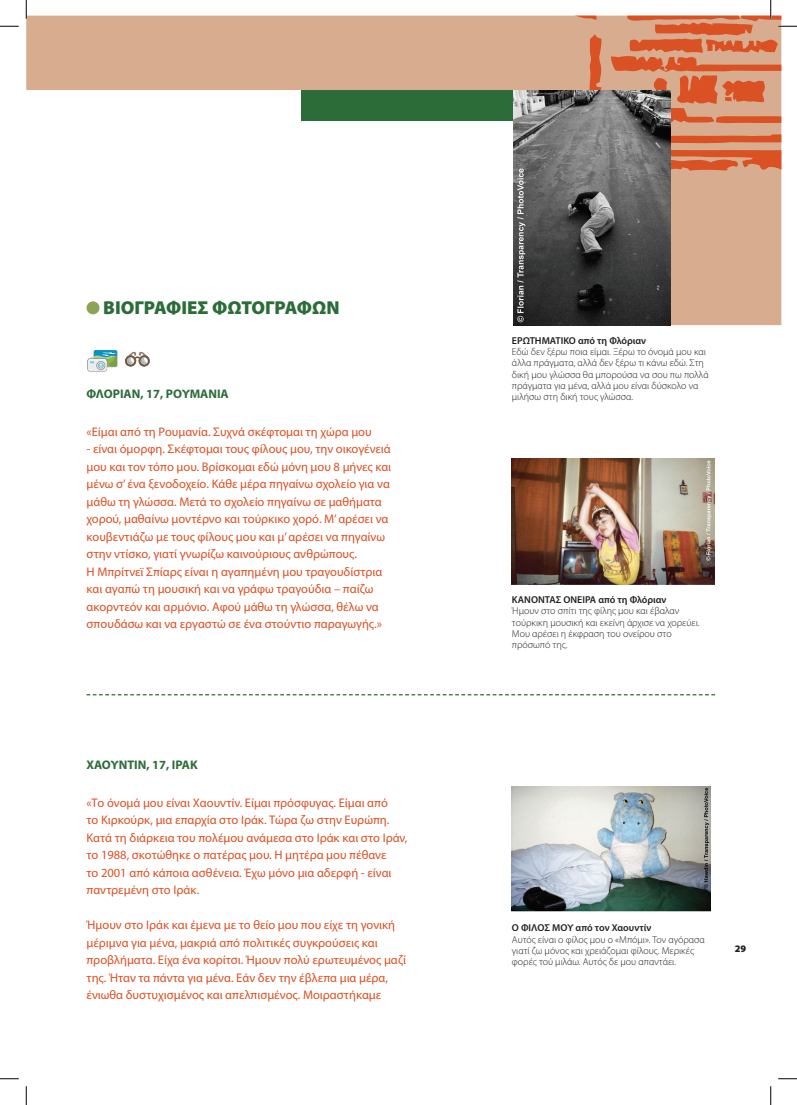
<style>
.page{position:relative;width:797px;height:1105px;background:#fff}
.page>*{position:absolute;margin:0;border:0;box-sizing:border-box;transform-origin:0 0}
.t1{font:900 18.75px "Myriad Pro";color:#2c6c39}
.t2{font:12.5px/17.5px "Myriad Pro";color:#da5124}
.t3{font:700 12.5px "Myriad Pro";color:#2c6c39}
.t4{font:300 10px/11.2px "Myriad Pro";color:#231f20}
.t5{font:600 10px "Myriad Pro";color:#231f20}
.t6{font:900 10px "Myriad Pro";color:#231f20}
</style>
<div class="page">
<svg style="left:26px;top:16px;width:755px;height:309px"></svg>
<img style="left:512px;top:459px;width:202px;height:125px">
<img style="left:513px;top:90px;width:157px;height:235px">
<svg style="left:86px;top:694px;width:629px;height:1px"></svg>
<img style="left:512px;top:787px;width:199px;height:125px">
<div style="left:86px;top:301px;width:13px;height:13px;background:#8ca554;border-radius:50%"></div>
<svg style="left:87px;top:350px;width:30px;height:22px"></svg>
<svg style="left:125px;top:351px;width:25px;height:16px"></svg>
<svg style="left:0;top:25px;width:19px;height:2px"></svg>
<svg style="left:0;top:1078px;width:19px;height:1px"></svg>
<svg style="left:778px;top:1078px;width:19px;height:1px"></svg>
<svg style="left:25px;top:0;width:2px;height:19px"></svg>
<svg style="left:25px;top:1086px;width:2px;height:19px"></svg>
<svg style="left:574px;top:0;width:223px;height:181px;background:#c8957e"></svg>
<svg style="left:770px;top:1086px;width:1px;height:19px"></svg>
<h1 class="t1" style="left:103px;top:297px;width:238px">ΒΙΟΓΡΑΦΙΕΣ ΦΩΤΟΓΡΑΦΩΝ</h1>
<p class="t3" style="left:86px;top:386px;width:144px">ΦΛΟΡΙΑΝ, 17, ΡΟΥΜΑΝΙΑ</p>
<p class="t2" style="left:86px;top:423px;width:287px">«Είμαι από τη Ρουμανία. Συχνά σκέφτομαι τη χώρα μου</p>
<p class="t2" style="left:86px;top:440px;width:306px">- είναι όμορφη. Σκέφτομαι τους φίλους μου, την οικογένειά μου και τον τόπο μου. Βρίσκομαι εδώ μόνη μου 8 μήνες και μένω σ’ ένα ξενοδοχείο. Κάθε μέρα πηγαίνω σχολείο για να μάθω τη γλώσσα. Μετά το σχολείο πηγαίνω σε μαθήματα χορού, μαθαίνω μοντέρνο και τούρκικο χορό. Μ’ αρέσει να κουβεντιάζω με τους φίλους μου και μ’ αρέσει να πηγαίνω στην ντίσκο, γιατί γνωρίζω καινούριους ανθρώπους.<br>Η Μπρίτνεϊ Σπίαρς είναι η αγαπημένη μου τραγουδίστρια και αγαπώ τη μουσική και να γράφω τραγούδια – παίζω ακορντεόν και αρμόνιο. Αφού μάθω τη γλώσσα, θέλω να σπουδάσω και να εργαστώ σε ένα στούντιο παραγωγής.»</p>
<p class="t5" style="left:512px;top:334px;width:136px">ΕΡΩΤΗΜΑΤΙΚΟ από τη Φλόριαν</p>
<p class="t4" style="left:512px;top:346px;width:198px">Εδώ δεν ξέρω ποια είμαι. Ξέρω το όνομά μου και άλλα πράγματα, αλλά δεν ξέρω τι κάνω εδώ. Στη δική μου γλώσσα θα μπορούσα να σου πω πολλά πράγματα για μένα, αλλά μου είναι δύσκολο να μιλήσω στη δική τους γλώσσα.</p>
<p class="t5" style="left:512px;top:593px;width:156px">ΚΑΝΟΝΤΑΣ ΟΝΕΙΡΑ από τη Φλόριαν</p>
<p class="t4" style="left:512px;top:606px;width:189px">Ήμουν στο σπίτι της φίλης μου και έβαλαν τούρκικη μουσική και εκείνη άρχισε να χορεύει.<br>Μου αρέσει η έκφραση του ονείρου στο πρόσωπό της.</p>
<p class="t3" style="left:86px;top:757px;width:113px">ΧΑΟΥΝΤΙΝ, 17, ΙΡΑΚ</p>
<p class="t2" style="left:86px;top:793px;width:322px">«Το όνομά μου είναι Χαουντίν. Είμαι πρόσφυγας. Είμαι από<br>το Κιρκούρκ, μια επαρχία στο Ιράκ. Τώρα ζω στην Ευρώπη.<br>Κατά τη διάρκεια του πολέμου ανάμεσα στο Ιράκ και στο Ιράν, το 1988, σκοτώθηκε ο πατέρας μου. Η μητέρα μου πέθανε<br>το 2001 από κάποια ασθένεια. Έχω μόνο μια αδερφή - είναι παντρεμένη στο Ιράκ.</p>
<p class="t2" style="left:86px;top:916px;width:321px">Ήμουν στο Ιράκ και έμενα με το θείο μου που είχε τη γονική μέριμνα για μένα, μακριά από πολιτικές συγκρούσεις και προβλήματα. Είχα ένα κορίτσι. Ήμουν πολύ ερωτευμένος μαζί της. Ήταν τα πάντα για μένα. Εάν δεν την έβλεπα μια μέρα, ένιωθα δυστυχισμένος και απελπισμένος. Μοιραστήκαμε</p>
<p class="t5" style="left:512px;top:921px;width:141px">Ο ΦΙΛΟΣ ΜΟΥ από τον Χαουντίν</p>
<p class="t4" style="left:512px;top:934px;width:194px">Αυτός είναι ο φίλος μου ο «Μπόμι». Τον αγόρασα γιατί ζω μόνος και χρειάζομαι φίλους. Μερικές φορές τού μιλάω. Αυτός δε μου απαντάει.</p>
<p class="t6" style="left:734px;top:942px;width:13px">29</p>
</div>
